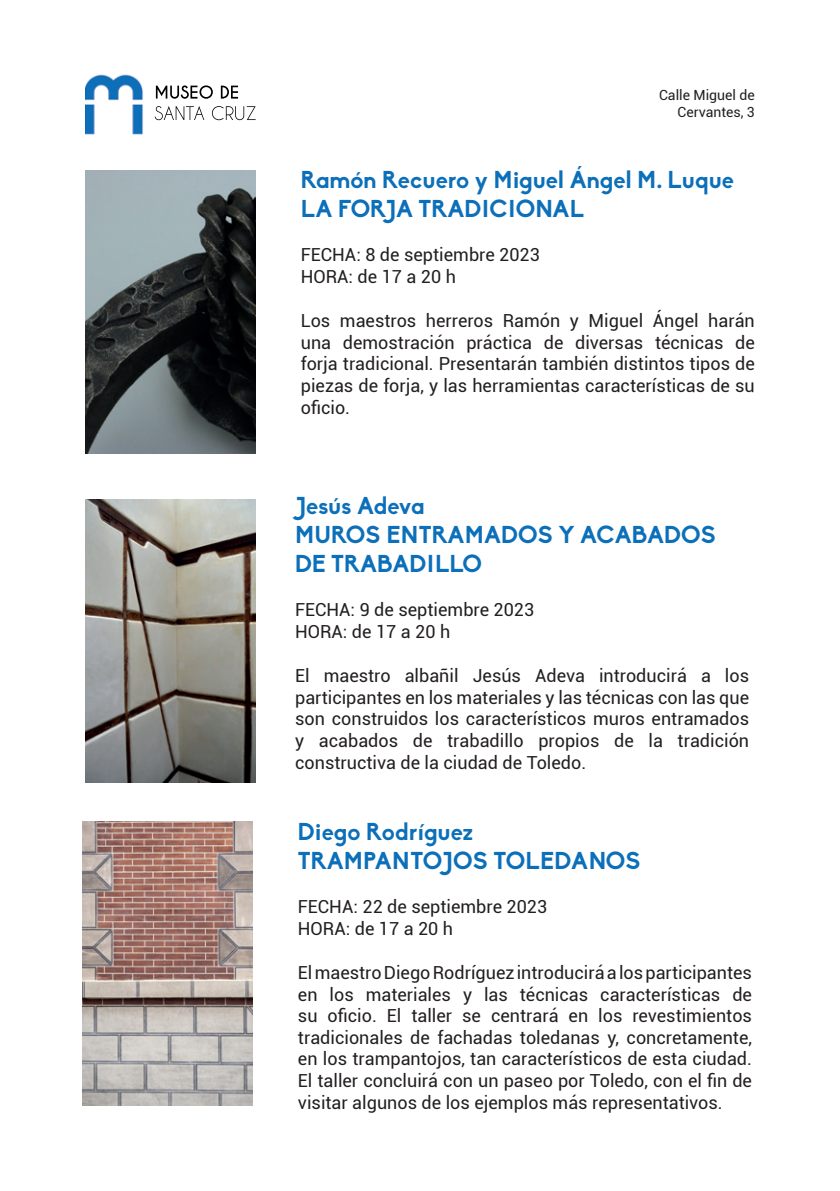
<style>
.page{position:relative;width:840px;height:1191px;background:#fff}
.page>*{position:absolute;margin:0;border:0;box-sizing:border-box;transform-origin:0 0}
.t1{font:700 24px/28.8px "Biko";color:#0b6fb9}
.t2{font:18px/21.6px "Roboto";color:#231f20}
.t3{font:14px/16.8px "Roboto";color:#231f20;text-align:right}
</style>
<div class="page">
<img style="left:85px;top:74px;width:171px;height:61px">
<img style="left:85px;top:499px;width:170px;height:283px">
<img style="left:82px;top:822px;width:170px;height:283px">
<img style="left:85px;top:170px;width:170px;height:284px">
<p class="t3" style="left:658px;top:86px;width:97px">Calle Miguel de<br>Cervantes, 3</p>
<h1 class="t1" style="left:300px;top:165px;width:434px">Ramón Recuero y Miguel Ángel M. Luque<br>LA FORJA TRADICIONAL</h1>
<p class="t2" style="left:300px;top:243px;width:240px">FECHA: 8 de septiembre 2023<br>HORA: de 17 a 20 h</p>
<p class="t2" style="left:300px;top:309px;width:455px;text-align:justify">Los maestros herreros Ramón y Miguel Ángel harán una demostración práctica de diversas técnicas de forja tradicional. Presentarán también distintos tipos de piezas de forja, y las herramientas características de su oficio.</p>
<h1 class="t1" style="left:295px;top:491px;width:422px">Jesús Adeva<br>MUROS ENTRAMADOS Y ACABADOS<br>DE TRABADILLO</h1>
<p class="t2" style="left:295px;top:598px;width:240px">FECHA: 9 de septiembre 2023<br>HORA: de 17 a 20 h</p>
<p class="t2" style="left:295px;top:664px;width:455px;text-align:justify">El maestro albañil Jesús Adeva introducirá a los participantes en los materiales y las técnicas con las que son construidos los característicos muros entramados y acabados de trabadillo propios de la tradición constructiva de la ciudad de Toledo.</p>
<h1 class="t1" style="left:298px;top:817px;width:344px">Diego Rodríguez<br>TRAMPANTOJOS TOLEDANOS</h1>
<p class="t2" style="left:298px;top:895px;width:250px">FECHA: 22 de septiembre 2023<br>HORA: de 17 a 20 h</p>
<p class="t2" style="left:298px;top:961px;width:455px;text-align:justify">El maestro Diego Rodríguez introducirá a los participantes en los materiales y las técnicas características de su oficio. El taller se centrará en los revestimientos tradicionales de fachadas toledanas y, concretamente, en los trampantojos, tan característicos de esta ciudad.<br>El taller concluirá con un paseo por Toledo, con el fin de visitar algunos de los ejemplos más representativos.</p>
</div>
